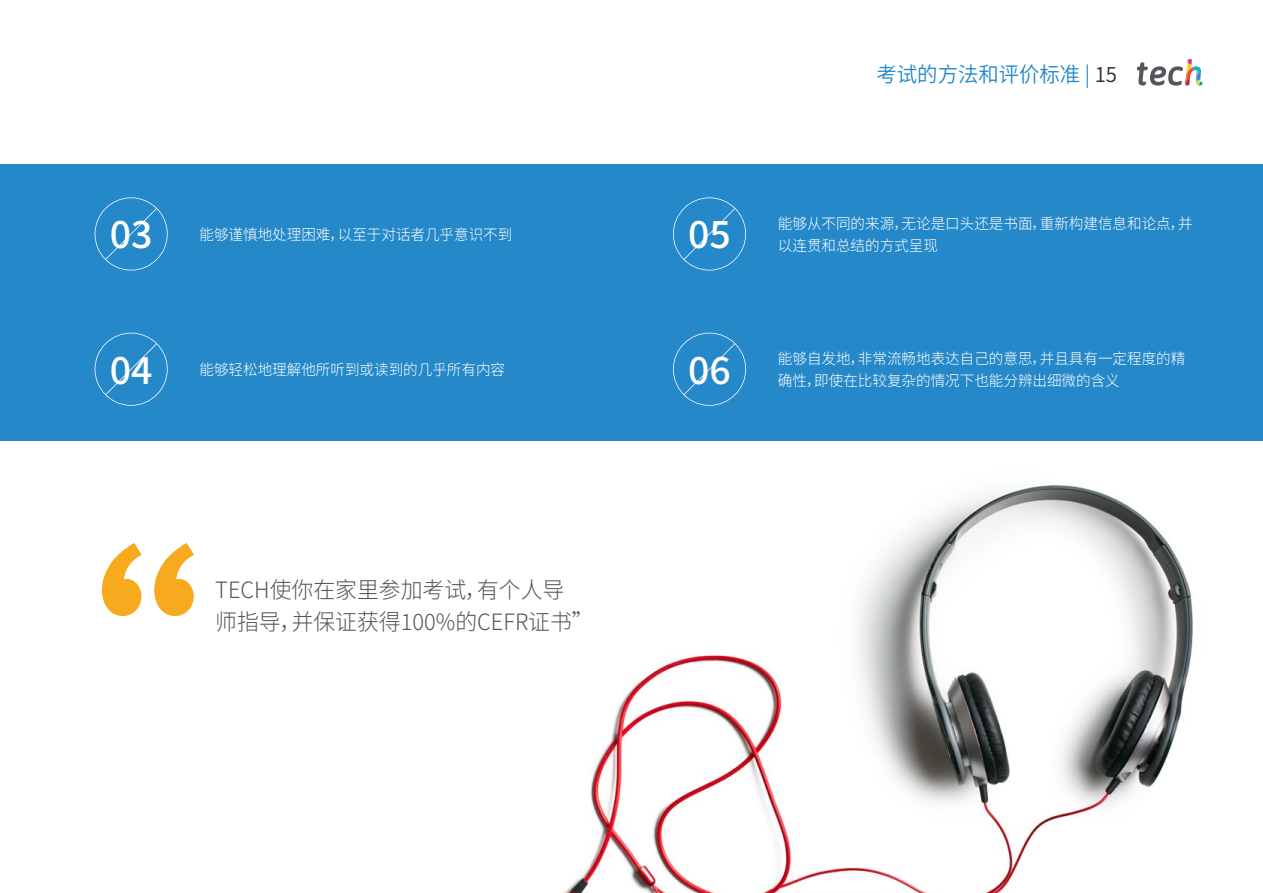
<style>
.page{position:relative;width:1263px;height:893px;background:#fff}
.page>*{position:absolute;margin:0;border:0;box-sizing:border-box;transform-origin:0 0}
.t1{font:500 37.5px "Source Han Sans CN";color:#fff}
.t2{font:300 22.5px/31.5px "Source Han Sans CN";color:#52555b}
.t3{font:21px "Source Han Sans CN";color:#2488c9}
.t4{font:300 15px "Source Han Sans CN";color:#fff}
.s1{color:#312e20}
</style>
<div class="page">
<img style="left:471px;top:440px;width:792px;height:453px">
<div style="left:0;top:164px;width:1263px;height:276px;background:#2488c9"></div>
<svg style="left:95px;top:197px;width:73px;height:73px"></svg>
<svg style="left:95px;top:333px;width:73px;height:73px"></svg>
<svg style="left:673px;top:197px;width:73px;height:73px"></svg>
<svg style="left:673px;top:333px;width:73px;height:73px"></svg>
<svg style="left:1137px;top:59px;width:65px;height:27px"></svg>
<svg style="left:102px;top:543px;width:92px;height:73px"></svg>
<h1 class="t1" style="left:110px;top:214px;width:44px">03</h1>
<p class="t4" style="left:200px;top:226px;width:314px">能够谨慎地处理困难，以至于对话者几乎意识不到</p>
<h1 class="t1" style="left:110px;top:349px;width:44px">04</h1>
<p class="t4" style="left:200px;top:361px;width:307px">能够轻松地理解他所听到或读到的几乎所有内容</p>
<h2 class="t2" style="left:215px;top:574px;width:380px">TECH使你在家里参加考试，有个人导<br>师指导，并保证获得100%的CEFR证书”</h2>
<h3 class="t3" style="left:876px;top:63px;width:242px">考试的方法和评价标准 | <span class="s1">15</span></h3>
<h1 class="t1" style="left:688px;top:214px;width:44px">05</h1>
<h1 class="t1" style="left:688px;top:349px;width:44px">06</h1>
<p class="t4" style="left:778px;top:215px;width:416px">能够从不同的来源，无论是口头还是书面，重新构建信息和论点，并</p>
<p class="t4" style="left:778px;top:237px;width:162px">以连贯和总结的方式呈现</p>
<p class="t4" style="left:778px;top:350px;width:409px">能够自发地，非常流畅地表达自己的意思，并且具有一定程度的精</p>
<p class="t4" style="left:778px;top:372px;width:343px">确性，即使在比较复杂的情况下也能分辨出细微的含义</p>
</div>
